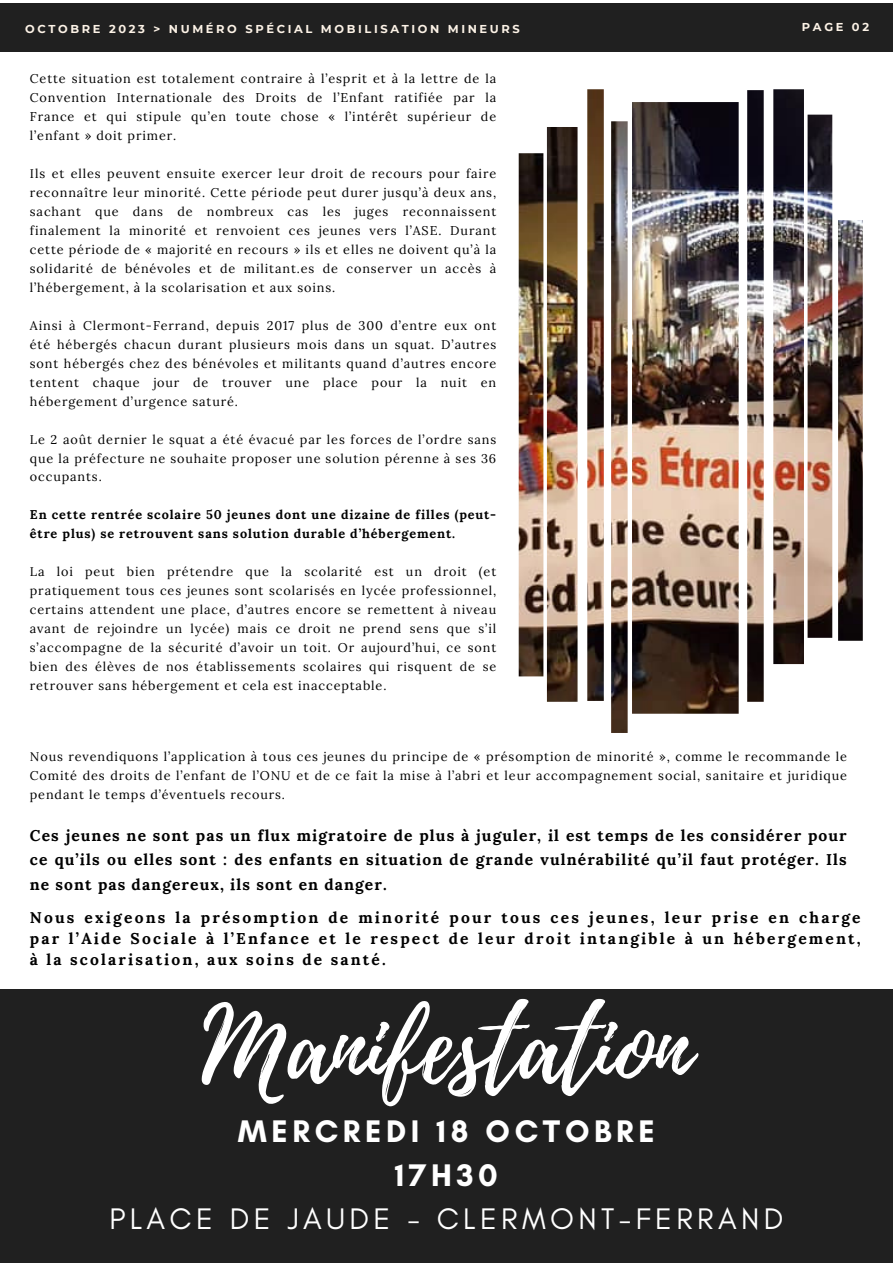
<style>
.page{position:relative;width:893px;height:1264px;background:#fff}
.page>*{position:absolute;margin:0;border:0;box-sizing:border-box;transform-origin:0 0}
.t1{font:103.05px "Playlist Script";color:#fff}
.t2{font:700 31.8px "Glacial Indifference";letter-spacing:.145em;color:#fff}
.t3{font:30.3px "Glacial Indifference";letter-spacing:.145em;color:#fff}
.t4{font:700 15.6px/24.2px "Lora";letter-spacing:.105em;color:#000;text-align:justify}
.t5{font:12.6px/18.9px "Lora";letter-spacing:.07em;color:#000;text-align:justify}
.t6{font:700 12.6px/18.9px "Lora";letter-spacing:.07em;color:#000}
.t7{font:700 11.4px "Montserrat";letter-spacing:.23em;color:#fcf2e6}
</style>
<div class="page">
<img style="left:518px;top:89px;width:344px;height:644px">
<div style="left:0;top:989px;width:892px;height:273px;background:#202020"></div>
<div style="left:0;top:4px;width:892px;height:47px;background:#202020"></div>
<p class="t7" style="left:25px;top:22px;width:496px">OCTOBRE 2023 &gt; NUMÉRO SPÉCIAL MOBILISATION MINEURS</p>
<p class="t7" style="left:801px;top:20px;width:69px">PAGE 02</p>
<p class="t5" style="left:30px;top:69px;width:468px">Cette situation est totalement contraire à l’esprit et à la lettre de la Convention Internationale des Droits de l’Enfant ratifiée par la France et qui stipule qu’en toute chose « l’intérêt supérieur de l’enfant » doit primer.</p>
<p class="t5" style="left:30px;top:164px;width:468px">Ils et elles peuvent ensuite exercer leur droit de recours pour faire reconnaître leur minorité. Cette période peut durer jusqu’à deux ans, sachant que dans de nombreux cas les juges reconnaissent finalement la minorité et renvoient ces jeunes vers l’ASE. Durant cette période de « majorité en recours » ils et elles ne doivent qu’à la solidarité de bénévoles et de militant.es de conserver un accès à l’hébergement, à la scolarisation et aux soins.</p>
<p class="t5" style="left:30px;top:316px;width:468px">Ainsi à Clermont-Ferrand, depuis 2017 plus de 300 d’entre eux ont été hébergés chacun durant plusieurs mois dans un squat. D’autres sont hébergés chez des bénévoles et militants quand d’autres encore tentent chaque jour de trouver une place pour la nuit en hébergement d’urgence saturé.</p>
<p class="t5" style="left:30px;top:429px;width:468px">Le 2 août dernier le squat a été évacué par les forces de l’ordre sans que la préfecture ne souhaite proposer une solution pérenne à ses 36 occupants.</p>
<p class="t6" style="left:30px;top:505px;width:468px">En cette rentrée scolaire 50 jeunes dont une dizaine de filles (peut&shy;être plus) se retrouvent sans solution durable d’hébergement.</p>
<p class="t5" style="left:30px;top:562px;width:468px">La loi peut bien prétendre que la scolarité est un droit (et pratiquement tous ces jeunes sont scolarisés en lycée professionnel, certains attendent une place, d’autres encore se remettent à niveau avant de rejoindre un lycée) mais ce droit ne prend sens que s’il s’accompagne de la sécurité d’avoir un toit. Or aujourd’hui, ce sont bien des élèves de nos établissements scolaires qui risquent de se retrouver sans hébergement et cela est inacceptable.</p>
<p class="t5" style="left:30px;top:747px;width:818px">Nous revendiquons l’application à tous ces jeunes du principe de « présomption de minorité », comme le recommande le Comité des droits de l’enfant de l’ONU et de ce fait la mise à l’abri et leur accompagnement social, sanitaire et juridique pendant le temps d’éventuels recours.</p>
<p class="t4" style="left:30px;top:823px;width:818px">Ces jeunes ne sont pas un flux migratoire de plus à juguler, il est temps de les considérer pour ce qu’ils ou elles sont : des enfants en situation de grande vulnérabilité qu’il faut protéger. Ils ne sont pas dangereux, ils sont en danger.</p>
<p class="t4" style="left:30px;top:906px;width:832px;line-height:21.3px">Nous exigeons la présomption de minorité pour tous ces jeunes, leur prise en charge par l’Aide Sociale à l’Enfance et le respect de leur droit intangible à un hébergement, à la scolarisation, aux soins de santé.</p>
<p class="t1" style="left:202px;top:973px;width:490px">Manifestation</p>
<p class="t2" style="left:238px;top:1111px;width:418px">MERCREDI 18 OCTOBRE</p>
<p class="t2" style="left:395px;top:1155px;width:104px">17H30</p>
<p class="t3" style="left:109px;top:1200px;width:675px">PLACE DE JAUDE - CLERMONT-FERRAND</p>
</div>
